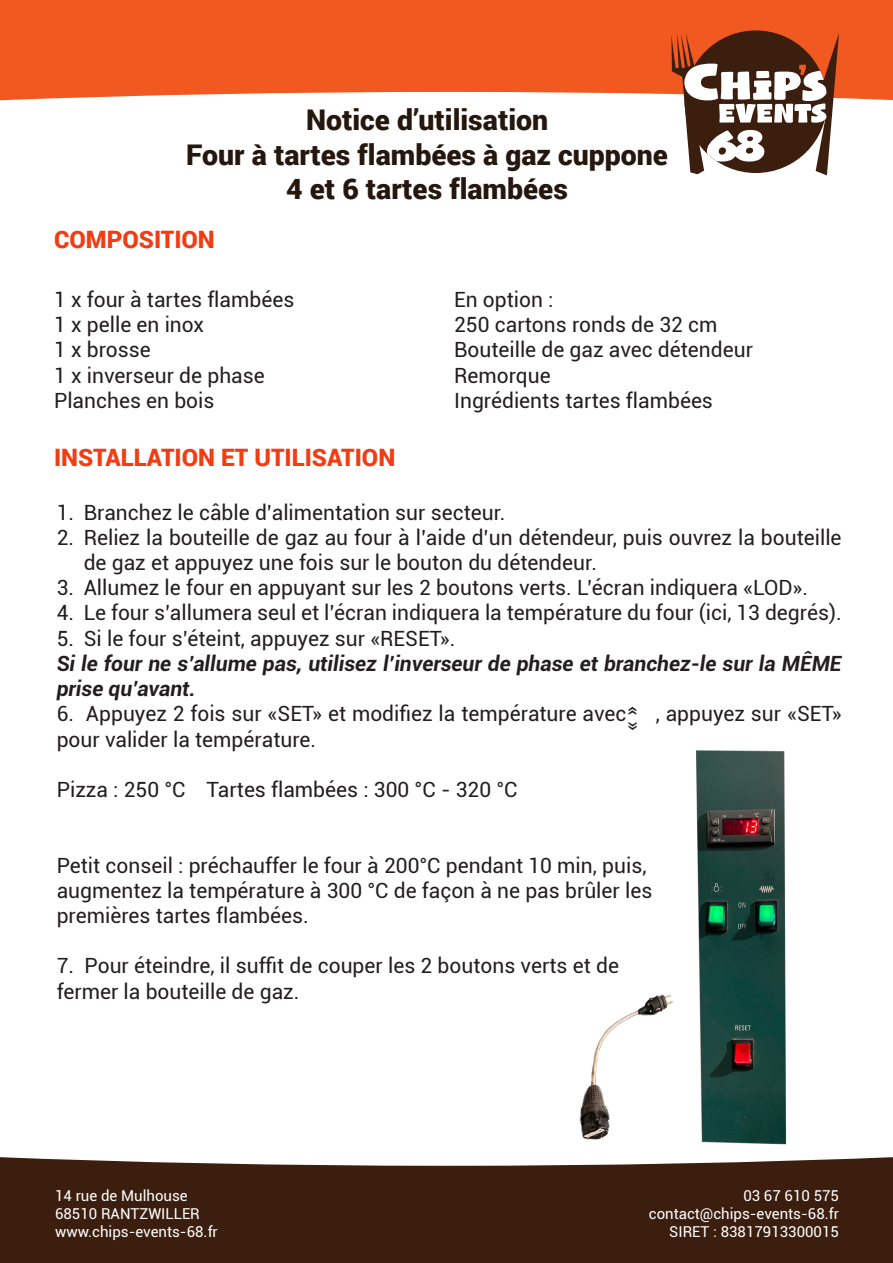
<style>
.page{position:relative;width:893px;height:1263px;background:#fff}
.page>*{position:absolute;margin:0;border:0;box-sizing:border-box;transform-origin:0 0}
.t1{font:900 28.5px "Roboto";color:#26170e}
.t2{font:900 24px "Roboto";color:#f23c13}
.t3{font:21px/25.2px "Roboto";color:#231f20}
.t4{font:italic 700 21px/25.2px "Roboto";color:#231f20}
.t5{font:15px "Roboto";color:#fff}
</style>
<div class="page">
<div style="left:0;top:0;width:893px;height:100px;background:#f15921"></div>
<div style="left:0;top:1157px;width:893px;height:106px;background:#3c1e0f"></div>
<svg style="left:671px;top:33px;width:168px;height:142px"></svg>
<img style="left:696px;top:751px;width:91px;height:394px">
<img style="left:579px;top:994px;width:94px;height:146px">
<p class="t1" style="left:306px;top:100px;width:244px">Notice d’utilisation</p>
<p class="t1" style="left:186px;top:134px;width:483px">Four à tartes flambées à gaz cuppone</p>
<p class="t1" style="left:286px;top:168px;width:283px">4 et 6 tartes flambées</p>
<p class="t2" style="left:54px;top:223px;width:162px">COMPOSITION</p>
<p class="t3" style="left:54px;top:286px;width:242px">1 x four à tartes flambées</p>
<p class="t3" style="left:54px;top:311px;width:152px">1 x pelle en inox</p>
<p class="t3" style="left:54px;top:337px;width:98px">1 x brosse</p>
<p class="t3" style="left:54px;top:362px;width:212px">1 x inverseur de phase</p>
<p class="t3" style="left:54px;top:387px;width:162px">Planches en bois</p>
<p class="t3" style="left:454px;top:286px;width:101px">En option :</p>
<p class="t3" style="left:454px;top:311px;width:265px">250 cartons ronds de 32 cm</p>
<p class="t3" style="left:454px;top:337px;width:300px">Bouteille de gaz avec détendeur</p>
<p class="t3" style="left:454px;top:362px;width:98px">Remorque</p>
<p class="t3" style="left:454px;top:387px;width:260px">Ingrédients tartes flambées</p>
<p class="t2" style="left:54px;top:441px;width:343px">INSTALLATION ET UTILISATION</p>
<p class="t3" style="left:57px;top:499px;width:450px">1. Branchez le câble d’alimentation sur secteur.</p>
<p class="t3" style="left:84px;top:524px;width:759px;text-indent:-27px">2. Reliez la bouteille de gaz au four à l’aide d’un détendeur, puis ouvrez la bouteille de gaz et appuyez une fois sur le bouton du détendeur.</p>
<p class="t3" style="left:57px;top:574px;width:753px">3. Allumez le four en appuyant sur les 2 boutons verts. L’écran indiquera «LOD».</p>
<p class="t3" style="left:57px;top:600px;width:786px">4. Le four s’allumera seul et l’écran indiquera la température du four (ici, 13 degrés).</p>
<p class="t3" style="left:57px;top:625px;width:400px">5. Si le four s’éteint, appuyez sur «RESET».</p>
<p class="t4" style="left:57px;top:650px;width:786px">Si le four ne s’allume pas, utilisez l’inverseur de phase et branchez-le sur la MÊME prise qu’avant.</p>
<p class="t3" style="left:57px;top:700px;width:571px">6. Appuyez 2 fois sur «SET» et modifiez la température avec</p>
<p class="t3" style="left:656px;top:700px;width:187px">, appuyez sur «SET»</p>
<p class="t3" style="left:57px;top:726px;width:261px">pour valider la température.</p>
<p class="t3" style="left:57px;top:776px;width:462px">Pizza : 250 °C Tartes flambées : 300 °C - 320 °C</p>
<p class="t3" style="left:617px;top:731px;width:27px;rotate:-90deg">«»</p>
<p class="t3" style="left:57px;top:852px;width:591px">Petit conseil : préchauffer le four à 200°C pendant 10 min, puis,</p>
<p class="t3" style="left:57px;top:877px;width:597px">augmentez la température à 300 °C de façon à ne pas brûler les</p>
<p class="t3" style="left:57px;top:902px;width:254px">premières tartes flambées.</p>
<p class="t3" style="left:57px;top:952px;width:564px">7. Pour éteindre, il suffit de couper les 2 boutons verts et de</p>
<p class="t3" style="left:57px;top:978px;width:244px">fermer la bouteille de gaz.</p>
<p class="t5" style="left:55px;top:1185px;width:134px">14 rue de Mulhouse</p>
<p class="t5" style="left:55px;top:1203px;width:146px">68510 RANTZWILLER</p>
<p class="t5" style="left:55px;top:1221px;width:164px">www.chips-events-68.fr</p>
<p class="t5" style="left:743px;top:1185px;width:97px">03 67 610 575</p>
<p class="t5" style="left:649px;top:1203px;width:192px">contact@chips-events-68.fr</p>
<p class="t5" style="left:669px;top:1221px;width:171px">SIRET : 83817913300015</p>
</div>
